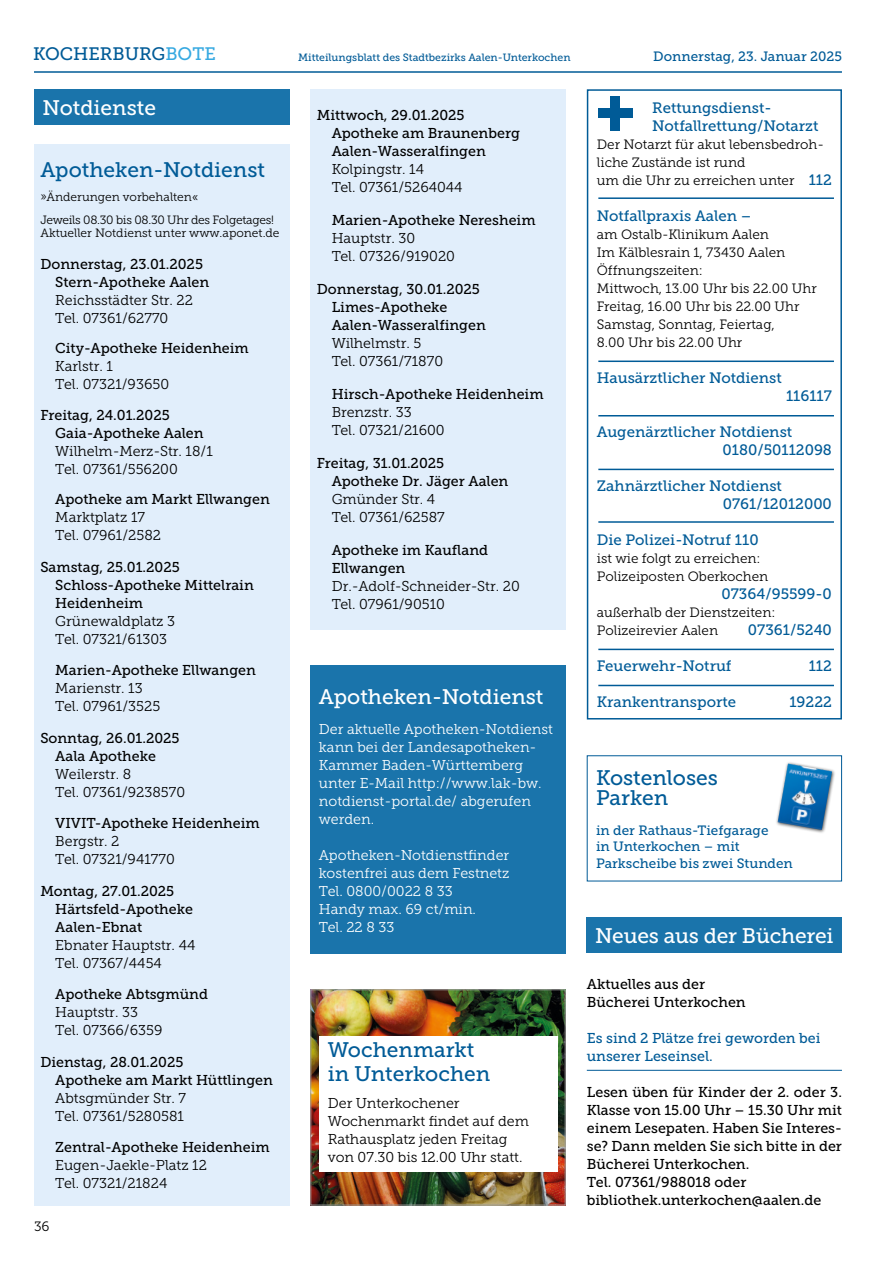
<style>
.page{position:relative;width:893px;height:1263px;background:#fff}
.page>*{position:absolute;margin:0;border:0;box-sizing:border-box;transform-origin:0 0}
.t1{font:21px/24px "Museo Slab 500";color:#005b97}
.t2{font:21px "Museo Slab 500";letter-spacing:-.005em;color:#fff}
.t3{font:18px "Museo Slab 500";color:#005b97}
.t4{font:15px/18px "Museo Slab 500";color:#005b97}
.t5{font:14.25px/18px "Museo Slab 500";color:#000}
.t6{font:14.25px/18px "Museo Slab 300";color:#000}
.t7{font:14.25px/18px "Museo Slab 300";color:#fff}
.t8{font:14.25px/18px "Museo Slab 500";color:#005b97}
.t9{font:13.5px/18px "Museo Slab 300";color:#000}
.t10{font:13.5px/16.2px "Museo Slab 500";color:#005b97}
.t11{font:12px/22.5px "Museo Slab 300";letter-spacing:-.025em;color:#000}
.t12{font:12px "Museo Slab 300";letter-spacing:-.005em;color:#000}
.t13{font:10.5px "Museo Slab 500";color:#005b97}
.s1{color:#36a9e1}
.s2{font-family:"Museo Slab 500";font-size:15px;color:#005b97}
</style>
<div class="page">
<hr style="left:34px;top:71px;width:808px;height:2px;background:#005b97">
<div style="left:310px;top:665px;width:256px;height:289px;background:#1a74ab"></div>
<div style="left:611px;top:96px;width:9px;height:34px;background:#005b97"></div>
<div style="left:598px;top:109px;width:34px;height:9px;background:#005b97"></div>
<div style="left:587px;top:89px;width:255px;height:630px;border:2px solid #005b97"></div>
<hr style="left:598px;top:197px;width:236px;height:2px;background:#005b97">
<hr style="left:598px;top:415px;width:236px;height:1px;background:#005b97">
<hr style="left:598px;top:469px;width:236px;height:1px;background:#005b97">
<hr style="left:598px;top:521px;width:236px;height:2px;background:#005b97">
<hr style="left:598px;top:360px;width:236px;height:2px;background:#005b97">
<hr style="left:598px;top:649px;width:236px;height:1px;background:#005b97">
<hr style="left:598px;top:685px;width:236px;height:1px;background:#005b97">
<div style="left:34px;top:144px;width:255px;height:1061px;background:#e1eefb"></div>
<div style="left:310px;top:89px;width:256px;height:540px;background:#e1eefb"></div>
<div style="left:34px;top:89px;width:255px;height:36px;background:#1a74ab"></div>
<hr style="left:587px;top:1070px;width:255px;height:1px;background:#005b97">
<div style="left:587px;top:917px;width:255px;height:36px;background:#1a74ab"></div>
<img style="left:312px;top:991px;width:252px;height:212px">
<div style="left:310px;top:989px;width:256px;height:216px;border:1px solid #9d9d9c"></div>
<div style="left:319px;top:1036px;width:238px;height:135px;background:#fff"></div>
<div style="left:775px;top:761px;width:61px;height:73px;background:#000;opacity:.75"></div>
<img style="left:778px;top:763px;width:54px;height:67px">
<p class="t3" style="left:33px;top:44px;width:184px">KOCHERBURG<span class="s1">BOTE</span></p>
<p class="t13" style="left:298px;top:51px;width:274px">Mitteilungsblatt des Stadtbezirks Aalen-Unterkochen</p>
<p class="t10" style="left:653px;top:48px;width:190px">Donnerstag, 23. Januar 2025</p>
<h1 class="t2" style="left:43px;top:96px;width:115px">Notdienste</h1>
<h1 class="t1" style="left:40px;top:158px;width:226px">Apotheken-Notdienst</h1>
<p class="t11" style="left:40px;top:186px;width:235px">»Änderungen vorbehalten«<br>Jeweils 08.30 bis 08.30 Uhr des Folgetages!</p>
<p class="t12" style="left:40px;top:226px;width:241px">Aktueller Notdienst unter www.aponet.de</p>
<p class="t5" style="left:55px;top:255px;width:156px;text-indent:-15px">Donnerstag, 23.01.2025<br>Stern-Apotheke Aalen</p>
<p class="t6" style="left:55px;top:291px;width:139px">Reichsstädter Str. 22<br>Tel. 07361/62770</p>
<p class="t5" style="left:55px;top:339px;width:195px">City-Apotheke Heidenheim</p>
<p class="t6" style="left:55px;top:357px;width:115px">Karlstr. 1<br>Tel. 07321/93650</p>
<p class="t5" style="left:55px;top:406px;width:150px;text-indent:-15px">Freitag, 24.01.2025<br>Gaia-Apotheke Aalen</p>
<p class="t6" style="left:55px;top:442px;width:159px">Wilhelm-Merz-Str. 18/1<br>Tel. 07361/556200</p>
<p class="t5" style="left:55px;top:490px;width:216px">Apotheke am Markt Ellwangen</p>
<p class="t6" style="left:55px;top:508px;width:107px">Marktplatz 17<br>Tel. 07961/2582</p>
<p class="t5" style="left:55px;top:558px;width:200px;text-indent:-15px">Samstag, 25.01.2025<br>Schloss-Apotheke Mittelrain<br>Heidenheim</p>
<p class="t6" style="left:55px;top:612px;width:121px">Grünewaldplatz 3<br>Tel. 07321/61303</p>
<p class="t5" style="left:55px;top:661px;width:202px">Marien-Apotheke Ellwangen</p>
<p class="t6" style="left:55px;top:679px;width:106px">Marienstr. 13<br>Tel. 07961/3525</p>
<p class="t5" style="left:55px;top:729px;width:126px;text-indent:-15px">Sonntag, 26.01.2025<br>Aala Apotheke</p>
<p class="t6" style="left:55px;top:765px;width:131px">Weilerstr. 8<br>Tel. 07361/9238570</p>
<p class="t5" style="left:55px;top:814px;width:206px">VIVIT-Apotheke Heidenheim</p>
<p class="t6" style="left:55px;top:832px;width:121px">Bergstr. 2<br>Tel. 07321/941770</p>
<p class="t5" style="left:55px;top:882px;width:139px;text-indent:-15px">Montag, 27.01.2025<br>Härtsfeld-Apotheke<br>Aalen-Ebnat</p>
<p class="t6" style="left:55px;top:936px;width:142px">Ebnater Hauptstr. 44<br>Tel. 07367/4454</p>
<p class="t5" style="left:55px;top:985px;width:154px">Apotheke Abtsgmünd</p>
<p class="t6" style="left:55px;top:1003px;width:109px">Hauptstr. 33<br>Tel. 07366/6359</p>
<p class="t5" style="left:55px;top:1053px;width:219px;text-indent:-15px">Dienstag, 28.01.2025<br>Apotheke am Markt Hüttlingen</p>
<p class="t6" style="left:55px;top:1089px;width:132px">Abtsgmünder Str. 7<br>Tel. 07361/5280581</p>
<p class="t5" style="left:55px;top:1138px;width:216px">Zentral-Apotheke Heidenheim</p>
<p class="t6" style="left:55px;top:1156px;width:153px">Eugen-Jaekle-Platz 12<br>Tel. 07321/21824</p>
<p class="t9" style="left:34px;top:1217px;width:17px">36</p>
<p class="t5" style="left:332px;top:106px;width:190px;text-indent:-15px">Mittwoch, 29.01.2025<br>Apotheke am Braunenberg<br>Aalen-Wasseralfingen</p>
<p class="t6" style="left:332px;top:160px;width:132px">Kolpingstr. 14<br>Tel. 07361/5264044</p>
<p class="t5" style="left:332px;top:211px;width:205px">Marien-Apotheke Neresheim</p>
<p class="t6" style="left:332px;top:229px;width:125px">Hauptstr. 30<br>Tel. 07326/919020</p>
<p class="t5" style="left:332px;top:280px;width:156px;text-indent:-15px">Donnerstag, 30.01.2025<br>Limes-Apotheke<br>Aalen-Wasseralfingen</p>
<p class="t6" style="left:332px;top:334px;width:113px">Wilhelmstr. 5<br>Tel. 07361/71870</p>
<p class="t5" style="left:332px;top:385px;width:213px">Hirsch-Apotheke Heidenheim</p>
<p class="t6" style="left:332px;top:403px;width:115px">Brenzstr. 33<br>Tel. 07321/21600</p>
<p class="t5" style="left:332px;top:454px;width:178px;text-indent:-15px">Freitag, 31.01.2025<br>Apotheke Dr. Jäger Aalen</p>
<p class="t6" style="left:332px;top:490px;width:115px">Gmünder Str. 4<br>Tel. 07361/62587</p>
<p class="t5" style="left:332px;top:541px;width:158px">Apotheke im Kaufland<br>Ellwangen</p>
<p class="t6" style="left:332px;top:577px;width:190px">Dr.-Adolf-Schneider-Str. 20<br>Tel. 07961/90510</p>
<h1 class="t2" style="left:319px;top:685px;width:226px">Apotheken-Notdienst</h1>
<p class="t7" style="left:319px;top:720px;width:236px">Der aktuelle Apotheken-Notdienst kann bei der Landesapotheken-<br>Kammer Baden-Württemberg unter E-Mail http://www.lak-bw. notdienst-portal.de/ abgerufen werden.</p>
<p class="t7" style="left:319px;top:846px;width:192px">Apotheken-Notdienstfinder kostenfrei aus dem Festnetz<br>Tel. 0800/0022 8 33<br>Handy max. 69 ct/min.<br>Tel. 22 8 33</p>
<h1 class="t1" style="left:328px;top:1038px;width:164px">Wochenmarkt in Unterkochen</h1>
<p class="t6" style="left:328px;top:1095px;width:203px">Der Unterkochener<br>Wochenmarkt findet auf dem<br>Rathausplatz jeden Freitag von 07.30 bis 12.00 Uhr statt.</p>
<p class="t4" style="left:652px;top:99px;width:168px">Rettungsdienst-<br>Notfallrettung/Notarzt</p>
<p class="t9" style="left:597px;top:135px;width:237px">Der Notarzt für akut lebensbedroh&shy;liche Zustände ist rund<br>um die Uhr zu erreichen unter <span class="s2">112</span></p>
<p class="t4" style="left:597px;top:207px;width:156px">Notfallpraxis Aalen –</p>
<p class="t9" style="left:597px;top:225px;width:221px">am Ostalb-Klinikum Aalen<br>Im Kälblesrain 1, 73430 Aalen<br>Öffnungszeiten:<br>Mittwoch, 13.00 Uhr bis 22.00 Uhr<br>Freitag, 16.00 Uhr bis 22.00 Uhr<br>Samstag, Sonntag, Feiertag,<br>8.00 Uhr bis 22.00 Uhr</p>
<p class="t4" style="left:597px;top:369px;width:187px">Hausärztlicher Notdienst</p>
<p class="t4" style="left:786px;top:387px;width:47px">116117</p>
<p class="t4" style="left:723px;top:423px;width:111px;text-indent:-126px">Augenärztlicher Notdienst<br>0180/50112098</p>
<p class="t4" style="left:723px;top:477px;width:111px;text-indent:-126px">Zahnärztlicher Notdienst<br>0761/12012000</p>
<p class="t4" style="left:597px;top:531px;width:163px">Die Polizei-Notruf 110</p>
<p class="t9" style="left:597px;top:549px;width:173px">ist wie folgt zu erreichen:<br>Polizeiposten Oberkochen</p>
<p class="t4" style="left:721px;top:585px;width:112px">07364/95599-0</p>
<p class="t9" style="left:597px;top:603px;width:180px">außerhalb der Dienstzeiten:<br>Polizeirevier Aalen</p>
<p class="t4" style="left:748px;top:621px;width:86px">07361/5240</p>
<p class="t4" style="left:597px;top:657px;width:136px">Feuerwehr-Notruf</p>
<p class="t4" style="left:809px;top:657px;width:25px">112</p>
<p class="t4" style="left:597px;top:693px;width:141px">Krankentransporte</p>
<p class="t4" style="left:789px;top:693px;width:44px">19222</p>
<h1 class="t1" style="left:596px;top:767px;width:123px;line-height:20.4px">Kostenloses<br>Parken</h1>
<p class="t10" style="left:596px;top:822px;width:198px">in der Rathaus-Tiefgarage<br>in Unterkochen – mit<br>Parkscheibe bis zwei Stunden</p>
<h1 class="t2" style="left:595px;top:924px;width:240px">Neues aus der Bücherei</h1>
<p class="t5" style="left:587px;top:975px;width:160px">Aktuelles aus der<br>Bücherei Unterkochen</p>
<p class="t8" style="left:587px;top:1029px;width:235px">Es sind 2 Plätze frei geworden bei unserer Leseinsel.</p>
<p class="t5" style="left:587px;top:1083px;width:257px">Lesen üben für Kinder der 2. oder 3.<br>Klasse von 15.00 Uhr – 15.30 Uhr mit einem Lesepaten. Haben Sie Interes&shy;se? Dann melden Sie sich bitte in der<br>Bücherei Unterkochen.<br>Tel. 07361/988018 oder bibliothek.unterkochen@aalen.de</p>
</div>
